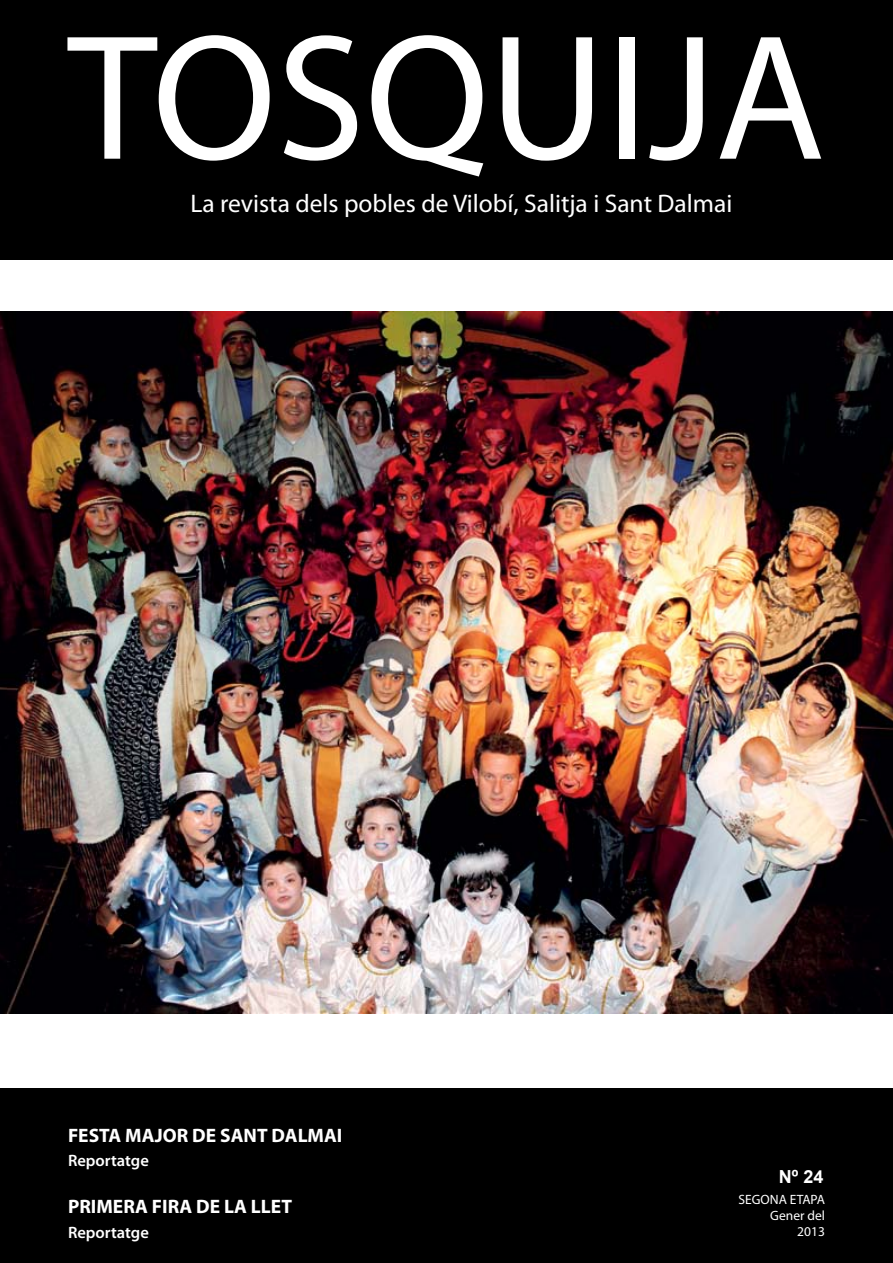
<style>
.page{position:relative;width:893px;height:1263px;background:#fff}
.page>*{position:absolute;margin:0;border:0;box-sizing:border-box;transform-origin:0 0}
.t1{font:180px "Myriad Pro";color:#fff}
.t2{font:25.5px "Myriad Pro";color:#fff}
.t3{font:700 19.5px "Myriad Pro";color:#fff}
.t4{font:700 18px "Arial";color:#fff}
.t5{font:600 16.5px "Myriad Pro";color:#fff}
.t6{font:13.5px/16.2px "Myriad Pro";color:#fff;text-align:right}
</style>
<div class="page">
<div style="left:0;top:0;width:893px;height:259px;background:#000"></div>
<div style="left:0;top:1089px;width:893px;height:174px;background:#000"></div>
<img style="left:0;top:311px;width:893px;height:702px">
<h1 class="t1" style="left:68px;top:-13px;width:759px">TOSQUIJA</h1>
<p class="t2" style="left:190px;top:187px;width:543px">La revista dels pobles de Vilobí, Salitja i Sant Dalmai</p>
<p class="t3" style="left:68px;top:1123px;width:276px">FESTA MAJOR DE SANT DALMAI</p>
<p class="t5" style="left:68px;top:1150px;width:82px">Reportatge</p>
<p class="t3" style="left:68px;top:1194px;width:225px">PRIMERA FIRA DE LA LLET</p>
<p class="t5" style="left:68px;top:1221px;width:82px">Reportatge</p>
<p class="t4" style="left:779px;top:1164px;width:46px">Nº 24</p>
<p class="t6" style="left:738px;top:1191px;width:88px">SEGONA ETAPA<br>Gener del<br>2013</p>
</div>
